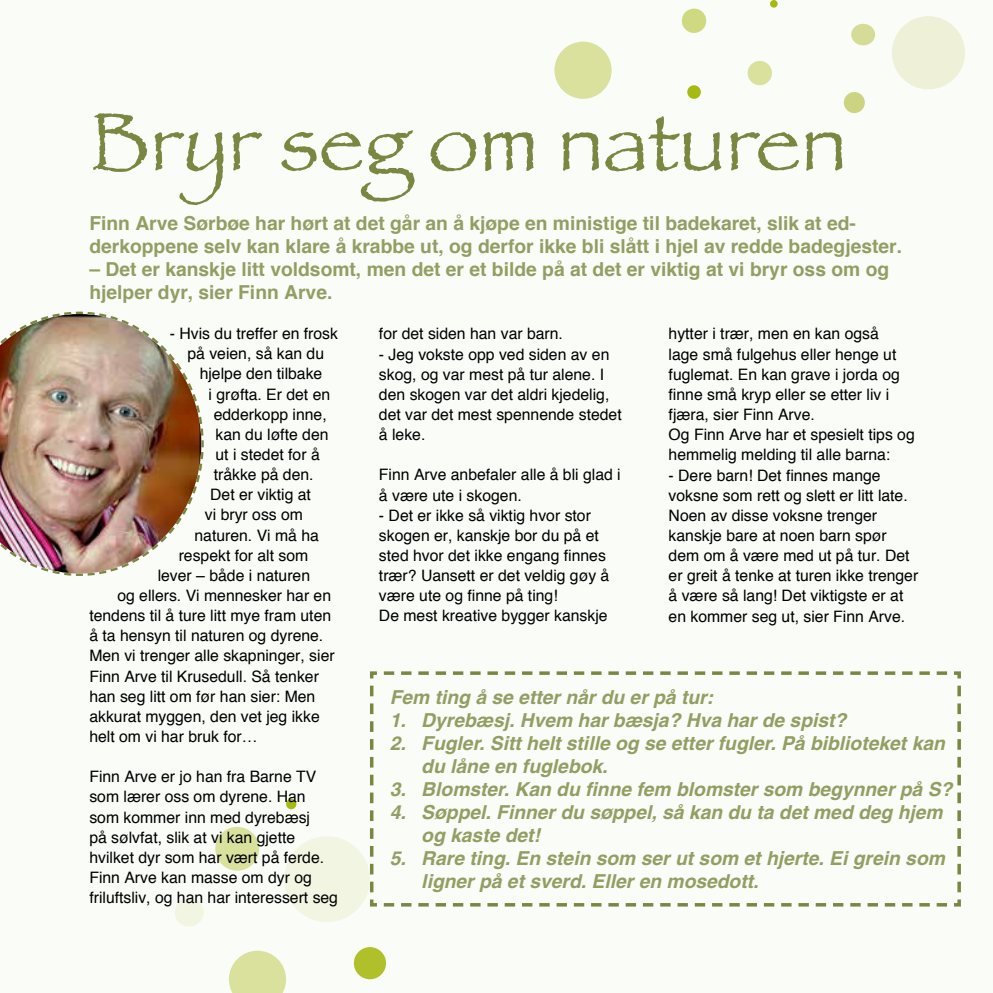
<style>
.page{position:relative;width:993px;height:993px;background:#fff}
.page>*{position:absolute;margin:0;border:0;box-sizing:border-box;transform-origin:0 0}
.t1{font:84px "Papyrus";color:#798741}
.t2{font:italic 700 19.25px/23.1px "Helvetica";color:#929e62}
.t3{font:700 19.25px/23.1px "Helvetica";color:#929e62}
.t4{font:15.75px/20.1px "Helvetica";color:#000}
</style>
<div class="page">
<div style="left:0;top:0;width:992px;height:992px;background:#fafcf8"></div>
<div style="left:681px;top:9px;width:25px;height:24px;background:#cfd981;border-radius:50%"></div>
<div style="left:747px;top:61px;width:24px;height:24px;background:#d9e19d;border-radius:50%"></div>
<svg style="left:229px;top:950px;width:57px;height:42px"></svg>
<div style="left:554px;top:42px;width:57px;height:57px;background:#d9e19d;border-radius:50%"></div>
<svg style="left:769px;top:0;width:8px;height:8px"></svg>
<div style="left:215px;top:826px;width:44px;height:44px;background:#d9e19d;border-radius:50%"></div>
<div style="left:284px;top:835px;width:86px;height:86px;background:#f1f5e1;border-radius:50%"></div>
<svg style="left:354px;top:946px;width:32px;height:32px"></svg>
<div style="left:843px;top:92px;width:21px;height:21px;background:#cdd481;border-radius:50%"></div>
<div style="left:687px;top:85px;width:13px;height:14px;background:#a7ba13;border-radius:50%"></div>
<div style="left:174px;top:897px;width:30px;height:29px;background:#f1f5e1;border-radius:50%"></div>
<div style="left:286px;top:798px;width:10px;height:11px;background:#a7ba13;border-radius:50%"></div>
<div style="left:850px;top:24px;width:24px;height:21px;background:#d6db98;border-radius:50%"></div>
<div style="left:891px;top:16px;width:73px;height:73px;background:#eef0d8;border-radius:50%"></div>
<img style="left:0;top:311px;width:204px;height:265px">
<svg style="left:368px;top:671px;width:593px;height:236px"></svg>
<h1 class="t1" style="left:89px;top:91px;width:758px">Bryr seg om naturen</h1>
<p class="t3" style="left:89px;top:211px;width:814px">Finn Arve Sørbøe har hørt at det går an å kjøpe en ministige til badekaret, slik at ed&shy;derkoppene selv kan klare å krabbe ut, og derfor ikke bli slått i hjel av redde badegjester.</p>
<p class="t3" style="left:89px;top:257px;width:801px">– Det er kanskje litt voldsomt, men det er et bilde på at det er viktig at vi bryr oss om og hjelper dyr, sier Finn Arve.</p>
<p class="t4" style="left:379px;top:323px;width:185px">for det siden han var barn.</p>
<p class="t4" style="left:379px;top:343px;width:244px">- Jeg vokste opp ved siden av en skog, og var mest på tur alene. I den skogen var det aldri kjedelig, det var det mest spennende stedet å leke.</p>
<p class="t4" style="left:379px;top:464px;width:243px">Finn Arve anbefaler alle å bli glad i å være ute i skogen.</p>
<p class="t4" style="left:379px;top:504px;width:232px">- Det er ikke så viktig hvor stor skogen er, kanskje bor du på et sted hvor det ikke engang finnes trær? Uansett er det veldig gøy å være ute og finne på ting!<br>De mest kreative bygger kanskje</p>
<p class="t4" style="left:668px;top:323px;width:247px">hytter i trær, men en kan også<br>lage små fulgehus eller henge ut fuglemat. En kan grave i jorda og finne små kryp eller se etter liv i fjæra, sier Finn Arve.<br>Og Finn Arve har et spesielt tips og hemmelig melding til alle barna:</p>
<p class="t4" style="left:668px;top:464px;width:251px">- Dere barn! Det finnes mange voksne som rett og slett er litt late.<br>Noen av disse voksne trenger kanskje bare at noen barn spør dem om å være med ut på tur. Det er greit å tenke at turen ikke trenger å være så lang! Det viktigste er at en kommer seg ut, sier Finn Arve.</p>
<p class="t4" style="left:170px;top:323px;width:169px">- Hvis du treffer en frosk</p>
<p class="t4" style="left:187px;top:343px;width:138px">på veien, så kan du</p>
<p class="t4" style="left:200px;top:363px;width:124px">hjelpe den tilbake</p>
<p class="t4" style="left:208px;top:383px;width:123px">i grøfta. Er det en</p>
<p class="t4" style="left:214px;top:403px;width:114px">edderkopp inne,</p>
<p class="t4" style="left:215px;top:423px;width:114px">kan du løfte den</p>
<p class="t4" style="left:215px;top:444px;width:106px">ut i stedet for å</p>
<p class="t4" style="left:214px;top:464px;width:101px">tråkke på den.</p>
<p class="t4" style="left:210px;top:484px;width:102px">Det er viktig at</p>
<p class="t4" style="left:205px;top:504px;width:100px">vi bryr oss om</p>
<p class="t4" style="left:194px;top:524px;width:126px">naturen. Vi må ha</p>
<p class="t4" style="left:179px;top:544px;width:131px">respekt for alt som</p>
<p class="t4" style="left:158px;top:564px;width:154px">lever – både i naturen</p>
<p class="t4" style="left:117px;top:584px;width:215px">og ellers. Vi mennesker har en</p>
<p class="t4" style="left:89px;top:605px;width:243px">tendens til å ture litt mye fram uten</p>
<p class="t4" style="left:89px;top:625px;width:235px">å ta hensyn til naturen og dyrene.</p>
<p class="t4" style="left:89px;top:645px;width:247px">Men vi trenger alle skapninger, sier</p>
<p class="t4" style="left:89px;top:665px;width:231px">Finn Arve til Krusedull. Så tenker</p>
<p class="t4" style="left:89px;top:685px;width:227px">han seg litt om før han sier: Men</p>
<p class="t4" style="left:89px;top:705px;width:232px">akkurat myggen, den vet jeg ikke</p>
<p class="t4" style="left:89px;top:725px;width:170px">helt om vi har bruk for…</p>
<p class="t4" style="left:89px;top:766px;width:250px">Finn Arve er jo han fra Barne TV som lærer oss om dyrene. Han som kommer inn med dyrebæsj<br>på sølvfat, slik at vi kan gjette hvilket dyr som har vært på ferde.<br>Finn Arve kan masse om dyr og friluftsliv, og han har interessert seg</p>
<p class="t2" style="left:389px;top:684px;width:325px">Fem ting å se etter når du er på tur:</p>
<p class="t2" style="left:389px;top:707px;width:458px">1. Dyrebæsj. Hvem har bæsja? Hva har de spist?</p>
<p class="t2" style="left:421px;top:730px;width:525px;text-indent:-31px">2. Fugler. Sitt helt stille og se etter fugler. På biblioteket kan du låne en fuglebok.</p>
<p class="t2" style="left:389px;top:777px;width:564px">3. Blomster. Kan du finne fem blomster som begynner på S?</p>
<p class="t2" style="left:421px;top:800px;width:522px;text-indent:-31px">4. Søppel. Finner du søppel, så kan du ta det med deg hjem og kaste det!</p>
<p class="t2" style="left:421px;top:846px;width:525px;text-indent:-31px">5. Rare ting. En stein som ser ut som et hjerte. Ei grein som ligner på et sverd. Eller en mosedott.</p>
</div>
